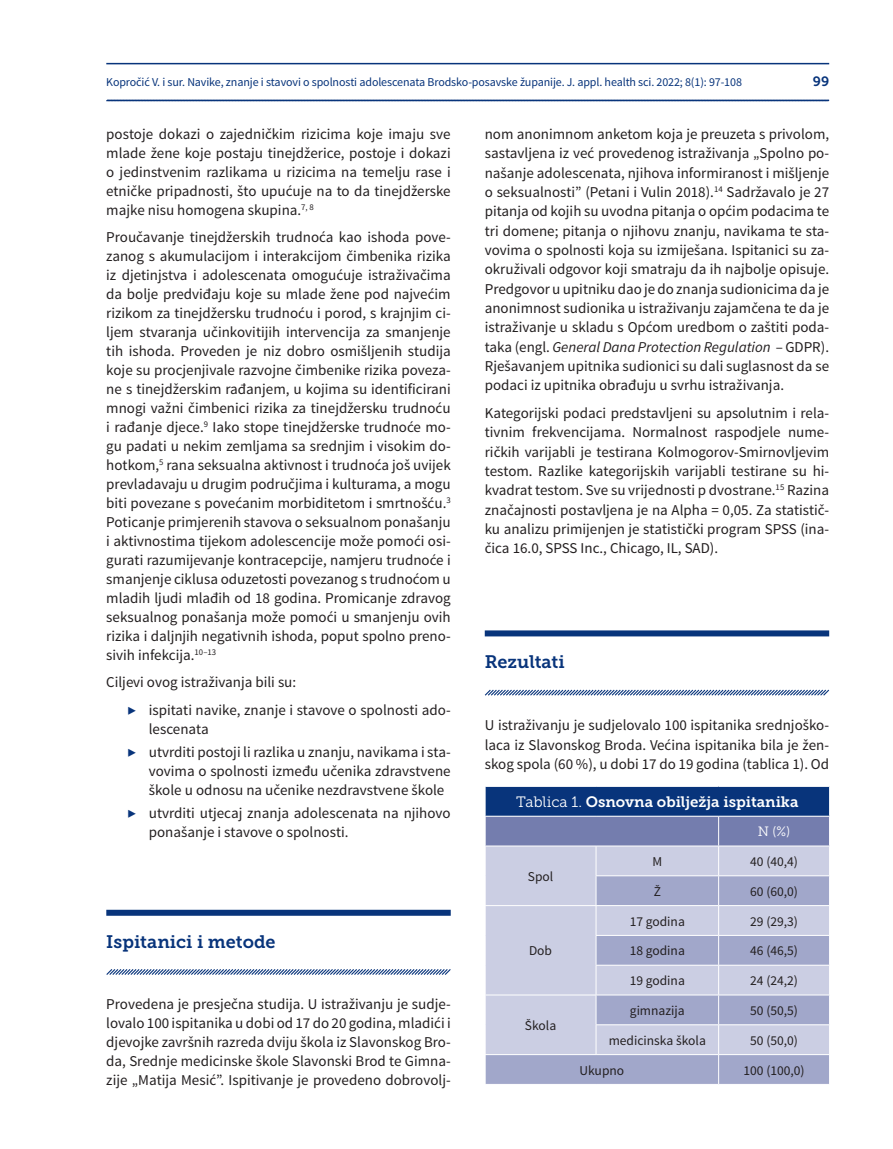
<style>
.page{position:relative;width:893px;height:1149px;background:#fff}
.page>*{position:absolute;margin:0;border:0;box-sizing:border-box;transform-origin:0 0}
.t1{font:18px "Museo Slab 700";color:#08347b}
.t2{font:15px/18.9px "Source Sans Pro";color:#231f20;text-align:justify}
.t3{font:15px "Museo Slab 700";color:#fff}
.t4{font:13.5px "Source Sans Pro";color:#231f20}
.t5{font:13.5px "Museo Slab 300";color:#fff}
.t6{font:13.5px "Museo Slab 700";color:#08347b}
.t7{font:12px "Source Sans Pro";letter-spacing:-.01em;color:#08347b}
.s1{color:#08347b}
.s2{font-style:italic}
.s3{font-family:"Museo Slab 300"}
</style>
<div class="page">
<hr style="left:106px;top:63px;width:723px;height:1px;background:#08347b">
<svg style="left:106px;top:99px;width:723px;height:2px"></svg>
<div style="left:106px;top:909px;width:345px;height:6px;background:#08347b"></div>
<svg style="left:106px;top:969px;width:345px;height:6px;background:#8fa2c2"></svg>
<div style="left:485px;top:630px;width:344px;height:6px;background:#08347b"></div>
<svg style="left:484px;top:689px;width:346px;height:7px"></svg>
<svg style="left:485px;top:786px;width:345px;height:297px;background:#a6aecd"></svg>
<p class="t7" style="left:106px;top:74px;width:637px">Kopročić V. i sur. Navike, znanje i stavovi o spolnosti adolescenata Brodsko-posavske županije. J. appl. health sci. 2022; 8(1): 97-108</p>
<p class="t6" style="left:813px;top:73px;width:18px">99</p>
<p class="t2" style="left:106px;top:125px;width:346px">postoje dokazi o zajedničkim rizicima koje imaju sve mlade žene koje postaju tinejdžerice, postoje i dokazi o jedinstvenim razlikama u rizicima na temelju rase i etničke pripadnosti, što upućuje na to da tinejdžerske majke nisu homogena skupina.<sup>7,</sup> <sup>8</sup></p>
<p class="t2" style="left:106px;top:228px;width:346px">Proučavanje tinejdžerskih trudnoća kao ishoda pove&shy;zanog s akumulacijom i interakcijom čimbenika rizika iz djetinjstva i adolescenata omogućuje istraživačima da bolje predviđaju koje su mlade žene pod najvećim rizikom za tinejdžersku trudnoću i porod, s krajnjim ci&shy;ljem stvaranja učinkovitijih intervencija za smanjenje tih ishoda. Proveden je niz dobro osmišljenih studija koje su procjenjivale razvojne čimbenike rizika poveza&shy;ne s tinejdžerskim rađanjem, u kojima su identificirani mnogi važni čimbenici rizika za tinejdžersku trudnoću i rađanje djece.<sup>9</sup> Iako stope tinejdžerske trudnoće mo&shy;gu padati u nekim zemljama sa srednjim i visokim do&shy;hotkom,<sup>5</sup> rana seksualna aktivnost i trudnoća još uvijek prevladavaju u drugim područjima i kulturama, a mogu biti povezane s povećanim morbiditetom i smrtnošću.<sup>3<br></sup>Poticanje primjerenih stavova o seksualnom ponašanju i aktivnostima tijekom adolescencije može pomoći osi&shy;gurati razumijevanje kontracepcije, namjeru trudnoće i smanjenje ciklusa oduzetosti povezanog s trudnoćom u mladih ljudi mlađih od 18 godina. Promicanje zdravog seksualnog ponašanja može pomoći u smanjenju ovih rizika i daljnjih negativnih ishoda, poput spolno preno&shy;sivih infekcija.<sup>10–13</sup></p>
<p class="t2" style="left:128px;top:668px;width:325px;line-height:27.5px;text-indent:-21px">Ciljevi ovog istraživanja bili su:<br><span class="s1">▶</span> ispitati navike, znanje i stavove o spolnosti ado-</p>
<p class="t2" style="left:128px;top:717px;width:325px;line-height:23.2px;text-indent:21px">lescenata<br><span class="s1">▶</span> utvrditi postoji li razlika u znanju, navikama i sta-</p>
<p class="t2" style="left:149px;top:761px;width:303px">vovima o spolnosti između učenika zdravstvene škole u odnosu na učenike nezdravstvene škole</p>
<p class="t2" style="left:149px;top:804px;width:303px;text-indent:-21px"><span class="s1">▶</span> utvrditi utjecaj znanja adolescenata na njihovo ponašanje i stavove o spolnosti.</p>
<p class="t2" style="left:485px;top:124px;width:346px;line-height:19.4px">nom anonimnom anketom koja je preuzeta s privolom, sastavljena iz već provedenog istraživanja „Spolno po&shy;našanje adolescenata, njihova informiranost i mišljenje o seksualnosti” (Petani i Vulin 2018).<sup>14</sup> Sadržavalo je 27 pitanja od kojih su uvodna pitanja o općim podacima te tri domene; pitanja o njihovu znanju, navikama te sta&shy;vovima o spolnosti koja su izmiješana. Ispitanici su za&shy;okruživali odgovor koji smatraju da ih najbolje opisuje.<br>Predgovor u upitniku dao je do znanja sudionicima da je anonimnost sudionika u istraživanju zajamčena te da je istraživanje u skladu s Općom uredbom o zaštiti poda&shy;taka (engl. <span class="s2">General Dana Protection Regulation</span> – GDPR).<br>Rješavanjem upitnika sudionici su dali suglasnost da se podaci iz upitnika obrađuju u svrhu istraživanja.</p>
<p class="t2" style="left:485px;top:403px;width:346px;line-height:19.4px">Kategorijski podaci predstavljeni su apsolutnim i rela&shy;tivnim frekvencijama. Normalnost raspodjele nume&shy;ričkih varijabli je testirana Kolmogorov-Smirnovljevim testom. Razlike kategorijskih varijabli testirane su hi&shy;kvadrat testom. Sve su vrijednosti p dvostrane.<sup>15</sup> Razina značajnosti postavljena je na Alpha = 0,05. Za statistič&shy;ku analizu primijenjen je statistički program SPSS (ina&shy;čica 16.0, SPSS Inc., Chicago, IL, SAD).</p>
<p class="t1" style="left:485px;top:651px;width:82px">Rezultati</p>
<p class="t2" style="left:485px;top:715px;width:346px;line-height:19.4px">U istraživanju je sudjelovalo 100 ispitanika srednjoško&shy;laca iz Slavonskog Broda. Većina ispitanika bila je žen&shy;skog spola (60 %), u dobi 17 do 19 godina (tablica 1). Od</p>
<p class="t3" style="left:516px;top:793px;width:284px"><span class="s3">Tablica 1.</span> Osnovna obilježja ispitanika</p>
<p class="t5" style="left:758px;top:823px;width:34px">N (%)</p>
<p class="t4" style="left:528px;top:867px;width:27px">Spol</p>
<p class="t4" style="left:652px;top:852px;width:11px">M</p>
<p class="t4" style="left:750px;top:852px;width:49px">40 (40,4)</p>
<p class="t4" style="left:654px;top:882px;width:9px">Ž</p>
<p class="t4" style="left:750px;top:882px;width:49px">60 (60,0)</p>
<p class="t1" style="left:106px;top:930px;width:171px">Ispitanici i metode</p>
<p class="t2" style="left:106px;top:994px;width:346px">Provedena je presječna studija. U istraživanju je sudje&shy;lovalo 100 ispitanika u dobi od 17 do 20 godina, mladići i djevojke završnih razreda dviju škola iz Slavonskog Bro&shy;da, Srednje medicinske škole Slavonski Brod te Gimna&shy;zije „Matija Mesić”. Ispitivanje je provedeno dobrovolj-</p>
<p class="t4" style="left:529px;top:942px;width:25px">Dob</p>
<p class="t4" style="left:525px;top:1016px;width:33px">Škola</p>
<p class="t4" style="left:630px;top:912px;width:57px">17 godina</p>
<p class="t4" style="left:750px;top:912px;width:49px">29 (29,3)</p>
<p class="t4" style="left:630px;top:942px;width:57px">18 godina</p>
<p class="t4" style="left:750px;top:942px;width:49px">46 (46,5)</p>
<p class="t4" style="left:630px;top:972px;width:57px">19 godina</p>
<p class="t4" style="left:750px;top:972px;width:49px">24 (24,2)</p>
<p class="t4" style="left:630px;top:1001px;width:56px">gimnazija</p>
<p class="t4" style="left:750px;top:1001px;width:49px">50 (50,5)</p>
<p class="t4" style="left:609px;top:1031px;width:99px">medicinska škola</p>
<p class="t4" style="left:750px;top:1031px;width:49px">50 (50,0)</p>
<p class="t4" style="left:579px;top:1061px;width:46px">Ukupno</p>
<p class="t4" style="left:743px;top:1061px;width:63px">100 (100,0)</p>
</div>
